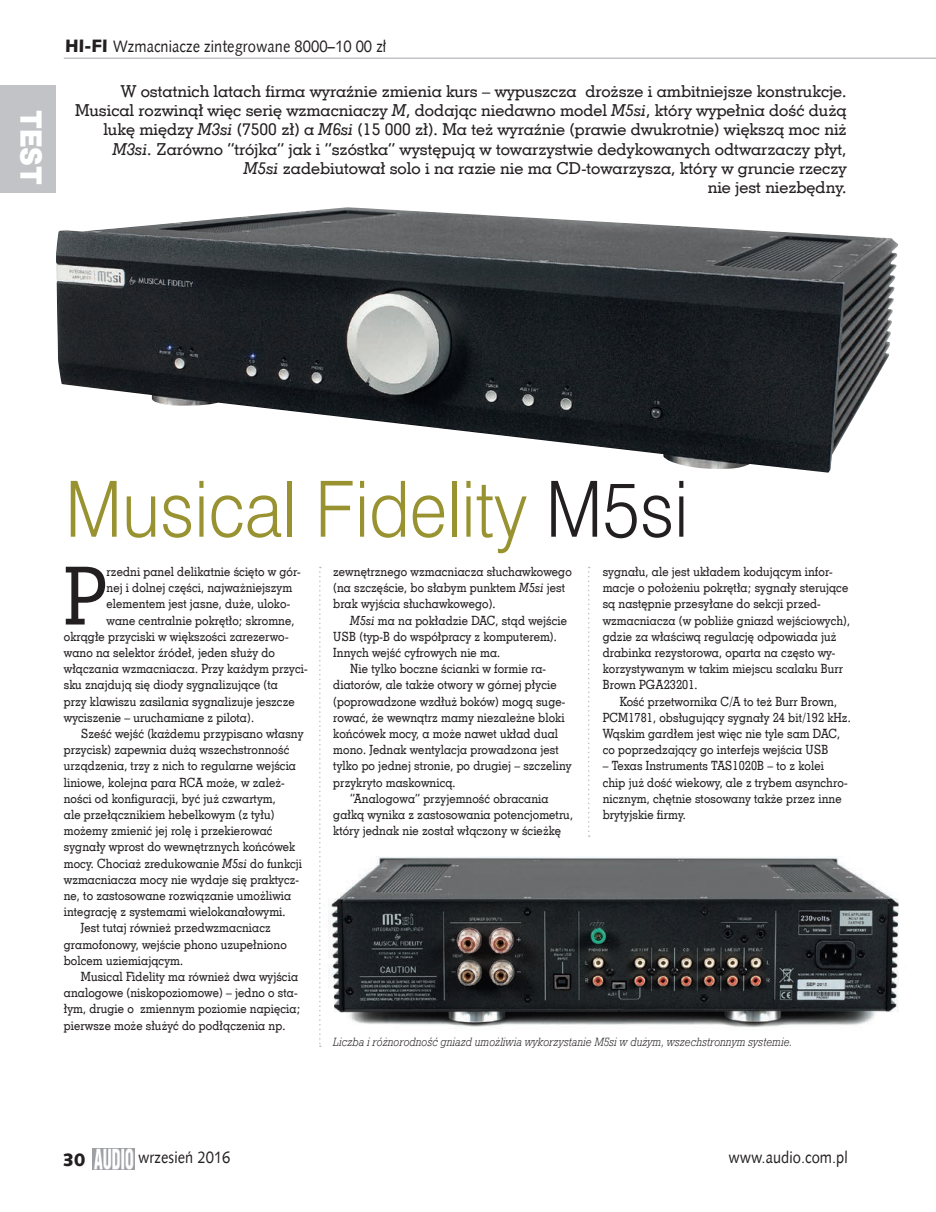
<style>
.page{position:relative;width:936px;height:1212px;background:#fff}
.page>*{position:absolute;margin:0;border:0;box-sizing:border-box;transform-origin:0 0}
.t1{font:80.25px "Geo Slab 703 Md EU";color:#231f20;scale:.9 1}
.t2{font:72px "Swis 721 Lt PL";color:#989231;scale:.9 1}
.t3{font:27.15px "Swis 721 Blk 2 EU";color:#fff;scale:.9 1}
.t4{font:18px "Humanst 531 Blk EU";color:#231f20}
.t5{font:16.5px/19.2px "Geo Slab 703 Md EU";color:#231f20;text-align:right}
.t6{font:16.5px "Humanst 531 EU";color:#231f20;scale:.9 1}
.t7{font:12.75px/16.2px "Geo Slab 703 Md EU";letter-spacing:.01em;color:#231f20;scale:.9 1}
.t8{font:italic 12px "Geo Slab 712 Lt EU";letter-spacing:.01em;color:#231f20;scale:.9 1}
.s1{font-family:"Humanst 531 Blk EU";font-size:18px}
.s2{font-style:italic}
.s3{color:#231f20}
</style>
<div class="page">
<hr style="left:64px;top:58px;width:871px;height:1px;background:#c2c3c6">
<div style="left:0;top:85px;width:55px;height:107px;background:#c2c3c6"></div>
<img style="left:93px;top:1148px;width:41px;height:21px">
<img style="left:328px;top:856px;width:571px;height:172px">
<svg style="left:588px;top:567px;width:1px;height:270px"></svg>
<svg style="left:319px;top:567px;width:2px;height:480px"></svg>
<img style="left:56px;top:207px;width:842px;height:266px">
<h3 class="t3" style="left:50px;top:110px;width:85px;rotate:90deg">TEST</h3>
<p class="t6" style="left:65px;top:35px;width:358px"><span class="s1">HI-FI</span> Wzmacniacze zintegrowane 8000–10 00 zł</p>
<p class="t5" style="left:75px;top:81px;width:773px">W ostatnich latach firma wyraźnie zmienia kurs – wypuszcza droższe i ambitniejsze konstrukcje.<br>Musical rozwinął więc serię wzmacniaczy <span class="s2">M</span>, dodając niedawno model <span class="s2">M5si</span>, który wypełnia dość dużą lukę między <span class="s2">M3si</span> (7500 zł) a <span class="s2">M6si</span> (15 000 zł). Ma też wyraźnie (prawie dwukrotnie) większą moc niż <span class="s2">M3si</span>. Zarówno “trójka” jak i “szóstka” występują w towarzystwie dedykowanych odtwarzaczy płyt, <span class="s2">M5si</span> zadebiutował solo i na razie nie ma CD-towarzysza, który w gruncie rzeczy<br>nie jest niezbędny.</p>
<h2 class="t2" style="left:65px;top:462px;width:694px">Musical Fidelity <span class="s3">M5si</span></h2>
<h1 class="t1" style="left:64px;top:547px;width:48px">P</h1>
<p class="t7" style="left:106px;top:563px;width:217px">rzedni panel delikatnie ścięto w gór-</p>
<p class="t7" style="left:106px;top:579px;width:208px">nej i dolnej części, najważniejszym</p>
<p class="t7" style="left:106px;top:596px;width:206px">elementem jest jasne, duże, uloko-</p>
<p class="t7" style="left:106px;top:612px;width:210px">wane centralnie pokrętło; skromne,</p>
<p class="t7" style="left:64px;top:628px;width:251px">okrągłe przyciski w większości zarezerwo-</p>
<p class="t7" style="left:64px;top:644px;width:236px">wano na selektor źródeł, jeden służy do</p>
<p class="t7" style="left:64px;top:660px;width:272px">włączania wzmacniacza. Przy każdym przyci-</p>
<p class="t7" style="left:64px;top:677px;width:239px">sku znajdują się diody sygnalizujące (ta</p>
<p class="t7" style="left:64px;top:693px;width:258px">przy klawiszu zasilania sygnalizuje jeszcze</p>
<p class="t7" style="left:64px;top:709px;width:213px">wyciszenie – uruchamiane z pilota).</p>
<p class="t7" style="left:81px;top:725px;width:249px">Sześć wejść (każdemu przypisano własny</p>
<p class="t7" style="left:64px;top:741px;width:252px">przycisk) zapewnia dużą wszechstronność</p>
<p class="t7" style="left:64px;top:758px;width:259px">urządzenia, trzy z nich to regularne wejścia</p>
<p class="t7" style="left:64px;top:774px;width:247px">liniowe, kolejna para RCA może, w zależ-</p>
<p class="t7" style="left:64px;top:790px;width:237px">ności od konfiguracji, być już czwartym,</p>
<p class="t7" style="left:64px;top:806px;width:235px">ale przełącznikiem hebelkowym (z tyłu)</p>
<p class="t7" style="left:64px;top:822px;width:233px">możemy zmienić jej rolę i przekierować</p>
<p class="t7" style="left:64px;top:839px;width:259px">sygnały wprost do wewnętrznych końcówek</p>
<p class="t7" style="left:64px;top:855px;width:266px">mocy. Chociaż zredukowanie <span class="s2">M5si</span> do funkcji</p>
<p class="t7" style="left:64px;top:871px;width:263px">wzmacniacza mocy nie wydaje się praktycz-</p>
<p class="t7" style="left:64px;top:887px;width:254px">ne, to zastosowane rozwiązanie umożliwia</p>
<p class="t7" style="left:64px;top:903px;width:248px">integrację z systemami wielokanałowymi.</p>
<p class="t7" style="left:81px;top:920px;width:212px">Jest tutaj również przedwzmacniacz</p>
<p class="t7" style="left:64px;top:936px;width:249px">gramofonowy, wejście phono uzupełniono</p>
<p class="t7" style="left:64px;top:952px;width:134px">bolcem uziemiającym.</p>
<p class="t7" style="left:81px;top:968px;width:243px">Musical Fidelity ma również dwa wyjścia</p>
<p class="t7" style="left:64px;top:984px;width:261px">analogowe (niskopoziomowe) – jedno o sta-</p>
<p class="t7" style="left:64px;top:1001px;width:264px">łym, drugie o zmiennym poziomie napięcia;</p>
<p class="t7" style="left:64px;top:1017px;width:248px">pierwsze może służyć do podłączenia np.</p>
<p class="t7" style="left:333px;top:563px;width:266px">zewnętrznego wzmacniacza słuchawkowego (na szczęście, bo słabym punktem <span class="s2">M5si</span> jest brak wyjścia słuchawkowego).</p>
<p class="t7" style="left:350px;top:612px;width:242px"><span class="s2">M5si</span> ma na pokładzie DAC, stąd wejście</p>
<p class="t7" style="left:333px;top:628px;width:250px">USB (typ-B do współpracy z komputerem).</p>
<p class="t7" style="left:333px;top:644px;width:187px">Innych wejść cyfrowych nie ma.</p>
<p class="t7" style="left:350px;top:660px;width:219px">Nie tylko boczne ścianki w formie ra-</p>
<p class="t7" style="left:333px;top:677px;width:250px">diatorów, ale także otwory w górnej płycie</p>
<p class="t7" style="left:333px;top:693px;width:259px">(poprowadzone wzdłuż boków) mogą suge-</p>
<p class="t7" style="left:333px;top:709px;width:258px">rować, że wewnątrz mamy niezależne bloki</p>
<p class="t7" style="left:333px;top:725px;width:251px">końcówek mocy, a może nawet układ dual</p>
<p class="t7" style="left:333px;top:741px;width:252px">mono. Jednak wentylacja prowadzona jest</p>
<p class="t7" style="left:333px;top:758px;width:266px">tylko po jednej stronie, po drugiej – szczeliny</p>
<p class="t7" style="left:333px;top:774px;width:137px">przykryto maskownicą.</p>
<p class="t7" style="left:350px;top:790px;width:222px">“Analogowa” przyjemność obracania</p>
<p class="t7" style="left:333px;top:806px;width:268px">gałką wynika z zastosowania potencjometru,</p>
<p class="t7" style="left:333px;top:822px;width:254px">który jednak nie został włączony w ścieżkę</p>
<p class="t7" style="left:602px;top:563px;width:276px">sygnału, ale jest układem kodującym infor&shy;macje o położeniu pokrętła; sygnały sterujące są następnie przesyłane do sekcji przed&shy;wzmacniacza (w pobliże gniazd wejściowych), gdzie za właściwą regulację odpowiada już drabinka rezystorowa, oparta na często wy&shy;korzystywanym w takim miejscu scalaku Burr Brown PGA23201.</p>
<p class="t7" style="left:602px;top:693px;width:277px;text-indent:17px">Kość przetwornika C/A to też Burr Brown, PCM1781, obsługujący sygnały 24 bit/192 kHz.<br>Wąskim gardłem jest więc nie tyle sam DAC, co poprzedzający go interfejs wejścia USB</p>
<p class="t7" style="left:602px;top:758px;width:273px">– Texas Instruments TAS1020B – to z kolei chip już dość wiekowy, ale z trybem asynchro&shy;nicznym, chętnie stosowany także przez inne brytyjskie firmy.</p>
<p class="t8" style="left:333px;top:1034px;width:511px">Liczba i różnorodność gniazd umożliwia wykorzystanie M5si w dużym, wszechstronnym systemie.</p>
<h3 class="t4" style="left:63px;top:1148px;width:24px">30</h3>
<p class="t6" style="left:138px;top:1147px;width:104px">wrzesień 2016</p>
<p class="t6" style="left:728px;top:1146px;width:134px">www.audio.com.pl</p>
</div>
